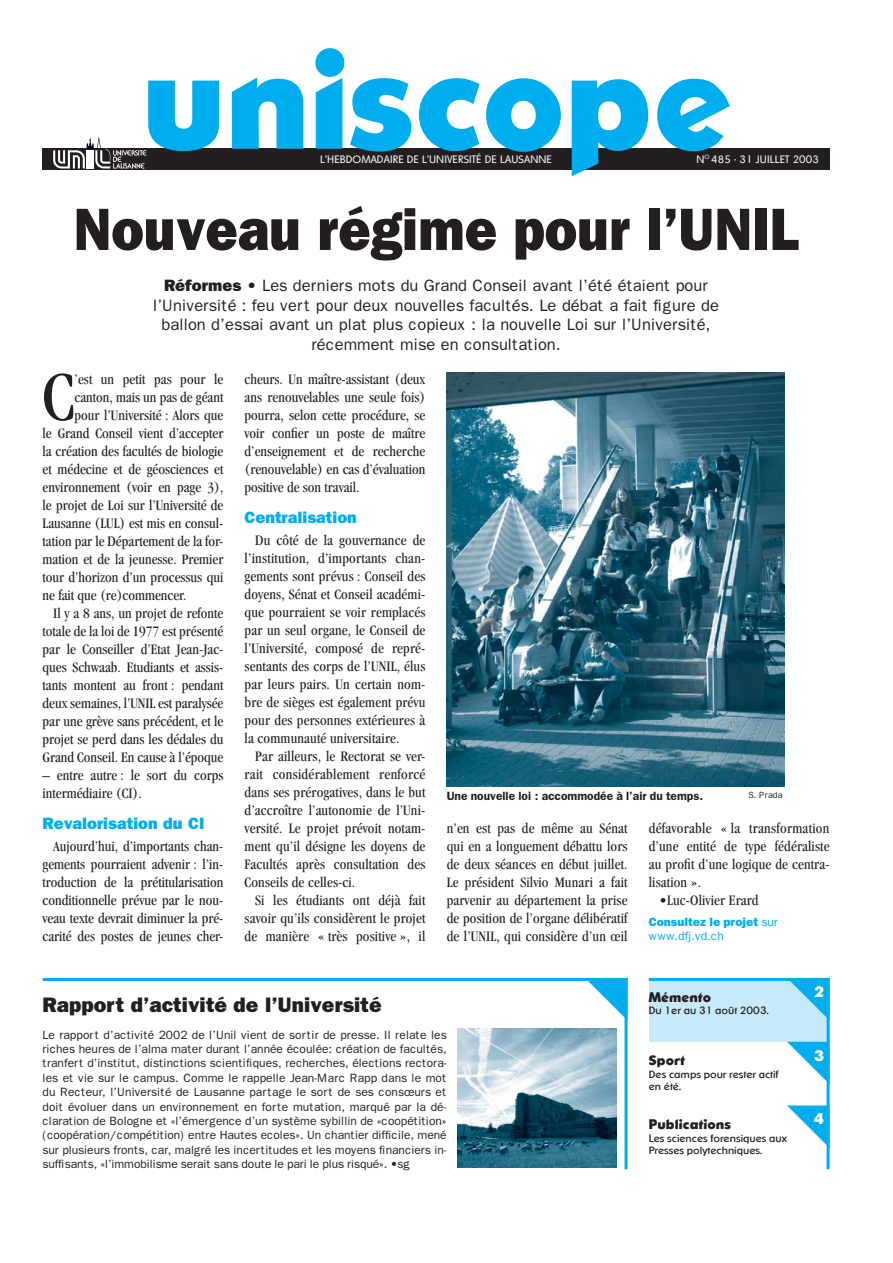
<style>
.page{position:relative;width:893px;height:1263px;background:#fff}
.page>*{position:absolute;margin:0;border:0;box-sizing:border-box;transform-origin:0 0}
.t1{font:700 135px "Ornitons";color:#00aeef}
.t2{font:condensed 72.15px "Garamond";color:#231f20}
.t3{font:800 60px "Franklin Gothic";color:#231f20;scale:.9 1}
.t4{font:800 21px "Franklin Gothic";letter-spacing:.005em;color:#231f20}
.t5{font:16.5px/19.8px "Franklin Gothic";color:#231f20;text-align:center}
.t6{font:800 16.5px "Franklin Gothic";color:#00aeef}
.t7{font:condensed 15px/18px "Garamond";color:#231f20;text-align:justify}
.t8{font:700 14.7px "Ornitons";color:#fff}
.t9{font:700 13.2px "Ornitons";letter-spacing:.01em;color:#231f20}
.t10{font:12px/14.4px "Franklin Gothic";letter-spacing:-.01em;color:#231f20;text-align:justify}
.t11{font:600 12px "Franklin Gothic";color:#231f20}
.t12{font:800 12px/14.4px "Franklin Gothic";color:#00aeef}
.t13{font:300 10.5px "Ornitons";letter-spacing:.01em;color:#fff}
.t14{font:10.35px/12.5px "Ornitons";color:#231f20}
.t15{font:9px "Franklin Gothic";letter-spacing:.01em;color:#231f20}
.s1{font-weight:800}
.s2{font-weight:400}
</style>
<div class="page">
<div style="left:43px;top:149px;width:786px;height:21px;background:#231f20"></div>
<svg style="left:588px;top:981px;width:36px;height:36px"></svg>
<svg style="left:53px;top:136px;width:93px;height:33px"></svg>
<hr style="left:43px;top:978px;width:584px;height:3px;background:#00aeef">
<hr style="left:624px;top:978px;width:3px;height:191px;background:#00aeef">
<div style="left:648px;top:978px;width:181px;height:64px;background:#c7eafb"></div>
<svg style="left:790px;top:981px;width:36px;height:36px"></svg>
<svg style="left:787px;top:1042px;width:39px;height:39px"></svg>
<svg style="left:787px;top:1106px;width:39px;height:39px"></svg>
<hr style="left:826px;top:978px;width:3px;height:191px;background:#00aeef">
<hr style="left:648px;top:978px;width:181px;height:3px;background:#00aeef">
<img style="left:446px;top:372px;width:338px;height:415px">
<img style="left:457px;top:1029px;width:160px;height:139px">
<h1 class="t1" style="left:142px;top:15px;width:590px">uniscope</h1>
<p class="t13" style="left:320px;top:153px;width:233px">L’HEBDOMADAIRE DE L’UNIVERSITÉ DE LAUSANNE</p>
<p class="t13" style="left:696px;top:153px;width:124px">N<sup>O</sup> 485 • 31 JUILLET 2003</p>
<h3 class="t3" style="left:73px;top:209px;width:807px">Nouveau régime pour l’UNIL</h3>
<p class="t5" style="left:153px;top:277px;width:567px"><span class="s1">Réformes</span> • Les derniers mots du Grand Conseil avant l’été étaient pour l’Université : feu vert pour deux nouvelles facultés. Le débat a fait figure de ballon d’essai avant un plat plus copieux : la nouvelle Loi sur l’Université, récemment mise en consultation.</p>
<h2 class="t2" style="left:43px;top:369px;width:34px">C</h2>
<p class="t7" style="left:75px;top:371px;width:150px">’est un petit pas pour le</p>
<p class="t7" style="left:75px;top:389px;width:150px">canton, mais un pas de géant</p>
<p class="t7" style="left:75px;top:407px;width:150px">pour l’Université : Alors que</p>
<p class="t7" style="left:43px;top:425px;width:182px">le Grand Conseil vient d’accepter</p>
<p class="t7" style="left:43px;top:443px;width:182px">la création des facultés de biologie</p>
<p class="t7" style="left:43px;top:461px;width:182px">et médecine et de géosciences et</p>
<p class="t7" style="left:43px;top:479px;width:182px">environnement (voir en page 3),</p>
<p class="t7" style="left:43px;top:497px;width:182px">le projet de Loi sur l’Université de</p>
<p class="t7" style="left:43px;top:515px;width:182px">Lausanne (LUL) est mis en consul-</p>
<p class="t7" style="left:43px;top:533px;width:182px">tation par le Département de la for-</p>
<p class="t7" style="left:43px;top:551px;width:182px">mation et de la jeunesse. Premier</p>
<p class="t7" style="left:43px;top:569px;width:182px">tour d’horizon d’un processus qui</p>
<p class="t7" style="left:43px;top:587px;width:145px">ne fait que (re)commencer.</p>
<p class="t7" style="left:53px;top:605px;width:172px">Il y a 8 ans, un projet de refonte</p>
<p class="t7" style="left:43px;top:623px;width:182px">totale de la loi de 1977 est présenté</p>
<p class="t7" style="left:43px;top:641px;width:182px">par le Conseiller d’Etat Jean-Jac-</p>
<p class="t7" style="left:43px;top:659px;width:182px">ques Schwaab. Etudiants et assis-</p>
<p class="t7" style="left:43px;top:677px;width:182px">tants montent au front : pendant</p>
<p class="t7" style="left:43px;top:695px;width:182px">deux semaines, l’UNIL est paralysée</p>
<p class="t7" style="left:43px;top:713px;width:182px">par une grève sans précédent, et le</p>
<p class="t7" style="left:43px;top:731px;width:182px">projet se perd dans les dédales du</p>
<p class="t7" style="left:43px;top:749px;width:182px">Grand Conseil. En cause à l’époque</p>
<p class="t7" style="left:43px;top:767px;width:182px">– entre autre : le sort du corps intermédiaire (CI).</p>
<p class="t6" style="left:43px;top:817px;width:163px">Revalorisation du CI</p>
<p class="t7" style="left:43px;top:838px;width:182px;text-indent:11px">Aujourd’hui, d’importants chan&shy;gements pourraient advenir : l’in&shy;troduction de la prétitularisation conditionnelle prévue par le nou&shy;veau texte devrait diminuer la pré&shy;carité des postes de jeunes cher-</p>
<p class="t7" style="left:244px;top:371px;width:182px">cheurs. Un maître-assistant (deux ans renouvelables une seule fois) pourra, selon cette procédure, se voir confier un poste de maître d’enseignement et de recherche (renouvelable) en cas d’évaluation positive de son travail.</p>
<p class="t6" style="left:244px;top:511px;width:114px">Centralisation</p>
<p class="t7" style="left:244px;top:532px;width:182px;text-indent:11px">Du côté de la gouvernance de l’institution, d’importants chan&shy;gements sont prévus : Conseil des doyens, Sénat et Conseil académi&shy;que pourraient se voir remplacés par un seul organe, le Conseil de l’Université, composé de repré&shy;sentants des corps de l’UNIL, élus par leurs pairs. Un certain nom&shy;bre de sièges est également prévu pour des personnes extérieures à la communauté universitaire.</p>
<p class="t7" style="left:244px;top:748px;width:182px;text-indent:11px">Par ailleurs, le Rectorat se ver&shy;rait considérablement renforcé dans ses prérogatives, dans le but d’accroître l’autonomie de l’Uni&shy;versité. Le projet prévoit notam&shy;ment qu’il désigne les doyens de Facultés après consultation des Conseils de celles-ci.</p>
<p class="t7" style="left:244px;top:892px;width:182px;text-indent:11px">Si les étudiants ont déjà fait savoir qu’ils considèrent le projet de manière « très positive », il</p>
<p class="t11" style="left:446px;top:792px;width:258px">Une nouvelle loi : accommodée à l’air du temps.</p>
<p class="t15" style="left:748px;top:792px;width:36px">S. Prada</p>
<p class="t7" style="left:446px;top:820px;width:182px">n’en est pas de même au Sénat qui en a longuement débattu lors de deux séances en début juillet.<br>Le président Silvio Munari a fait parvenir au département la prise de position de l’organe délibératif de l’UNIL, qui considère d’un œil</p>
<p class="t7" style="left:648px;top:820px;width:182px">défavorable « la transformation d’une entité de type fédéraliste au profit d’une logique de centra&shy;lisation ».</p>
<p class="t7" style="left:659px;top:892px;width:101px">•Luc-Olivier Erard</p>
<p class="t12" style="left:648px;top:916px;width:131px">Consultez le projet <span class="s2">sur www.dfj.vd.ch</span></p>
<h3 class="t4" style="left:43px;top:998px;width:341px">Rapport d’activité de l’Université</h3>
<p class="t10" style="left:43px;top:1028px;width:405px">Le rapport d’activité 2002 de l’Unil vient de sortir de presse. Il relate les riches heures de l’alma mater durant l’année écoulée: création de facultés, tranfert d’institut, distinctions scientifiques, recherches, élections rectora&shy;les et vie sur le campus. Comme le rappelle Jean-Marc Rapp dans le mot du Recteur, l’Université de Lausanne partage le sort de ses consœurs et doit évoluer dans un environnement en forte mutation, marqué par la dé&shy;claration de Bologne et «l’émergence d’un système sybillin de «coopétition» (coopération/compétition) entre Hautes ecoles». Un chantier difficile, mené sur plusieurs fronts, car, malgré les incertitudes et les moyens financiers in&shy;suffisants, «l’immobilisme serait sans doute le pari le plus risqué». •sg</p>
<p class="t9" style="left:648px;top:989px;width:64px">Mémento</p>
<p class="t14" style="left:648px;top:1004px;width:121px">Du 1er au 31 août 2003.</p>
<p class="t9" style="left:648px;top:1052px;width:38px">Sport</p>
<p class="t14" style="left:648px;top:1068px;width:131px">Des camps pour rester actif en été.</p>
<p class="t9" style="left:648px;top:1116px;width:84px">Publications</p>
<p class="t14" style="left:648px;top:1132px;width:140px">Les sciences forensiques aux<br>Presses polytechniques.</p>
<p class="t8" style="left:813px;top:982px;width:12px">2</p>
<p class="t8" style="left:813px;top:1046px;width:12px">3</p>
<p class="t8" style="left:813px;top:1110px;width:12px">4</p>
</div>
